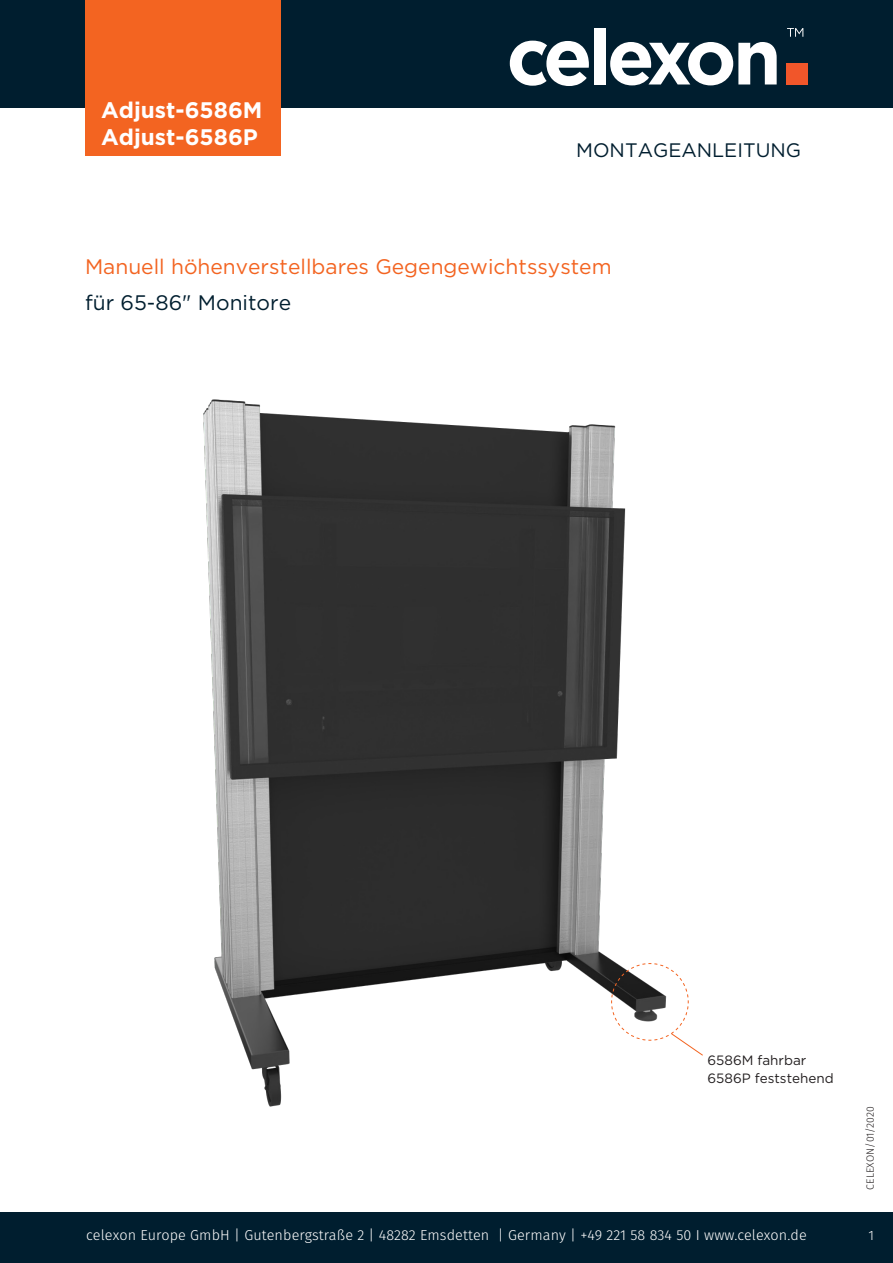
<style>
.page{position:relative;width:893px;height:1263px;background:#fff}
.page>*{position:absolute;margin:0;border:0;box-sizing:border-box;transform-origin:0 0}
.t1{font:700 22.5px/27px "Gotham";color:#fff}
.t2{font:21px/36px "Gotham";color:#f36421}
.t3{font:19.5px "Gotham";color:#001e2f}
.t4{font:300 14.4px "Fira Sans";letter-spacing:.01em;color:#fff}
.t5{font:13.5px/18px "Gotham";color:#231f20}
.t6{font:300 13.5px "Fira Sans";color:#fff}
.t7{font:300 10.5px "Fira Sans";letter-spacing:.005em;color:#231f20}
.s1{color:#001e2f}
</style>
<div class="page">
<div style="left:0;top:0;width:893px;height:107px;background:#001e2f"></div>
<div style="left:85px;top:0;width:196px;height:155px;background:#f36421"></div>
<div style="left:0;top:1213px;width:893px;height:50px;background:#001e2f"></div>
<img style="left:203px;top:399px;width:423px;height:708px">
<svg style="left:611px;top:963px;width:92px;height:93px"></svg>
<svg style="left:510px;top:41px;width:79px;height:45px"></svg>
<div style="left:594px;top:28px;width:11px;height:56px;background:#fff"></div>
<svg style="left:610px;top:42px;width:167px;height:43px"></svg>
<div style="left:786px;top:63px;width:22px;height:21px;background:#f1562a"></div>
<svg style="left:787px;top:28px;width:16px;height:9px"></svg>
<h1 class="t1" style="left:101px;top:96px;width:163px">Adjust-6586M<br>Adjust-6586P</h1>
<h3 class="t3" style="left:576px;top:138px;width:227px">MONTAGEANLEITUNG</h3>
<p class="t2" style="left:85px;top:248px;width:528px">Manuell höhenverstellbares Gegengewichtssystem <span class="s1">für 65-86" Monitore</span></p>
<p class="t5" style="left:707px;top:1051px;width:128px">6586M fahrbar<br>6586P feststehend</p>
<p class="t4" style="left:86px;top:1225px;width:722px">celexon Europe GmbH | Gutenbergstraße 2 | 48282 Emsdetten | Germany | +49 221 58 834 50 I www.celexon.de</p>
<p class="t7" style="left:863px;top:1189px;width:85px;rotate:-90deg">CELEXON/01/2020</p>
<p class="t6" style="left:868px;top:1226px;width:7px">1</p>
</div>
